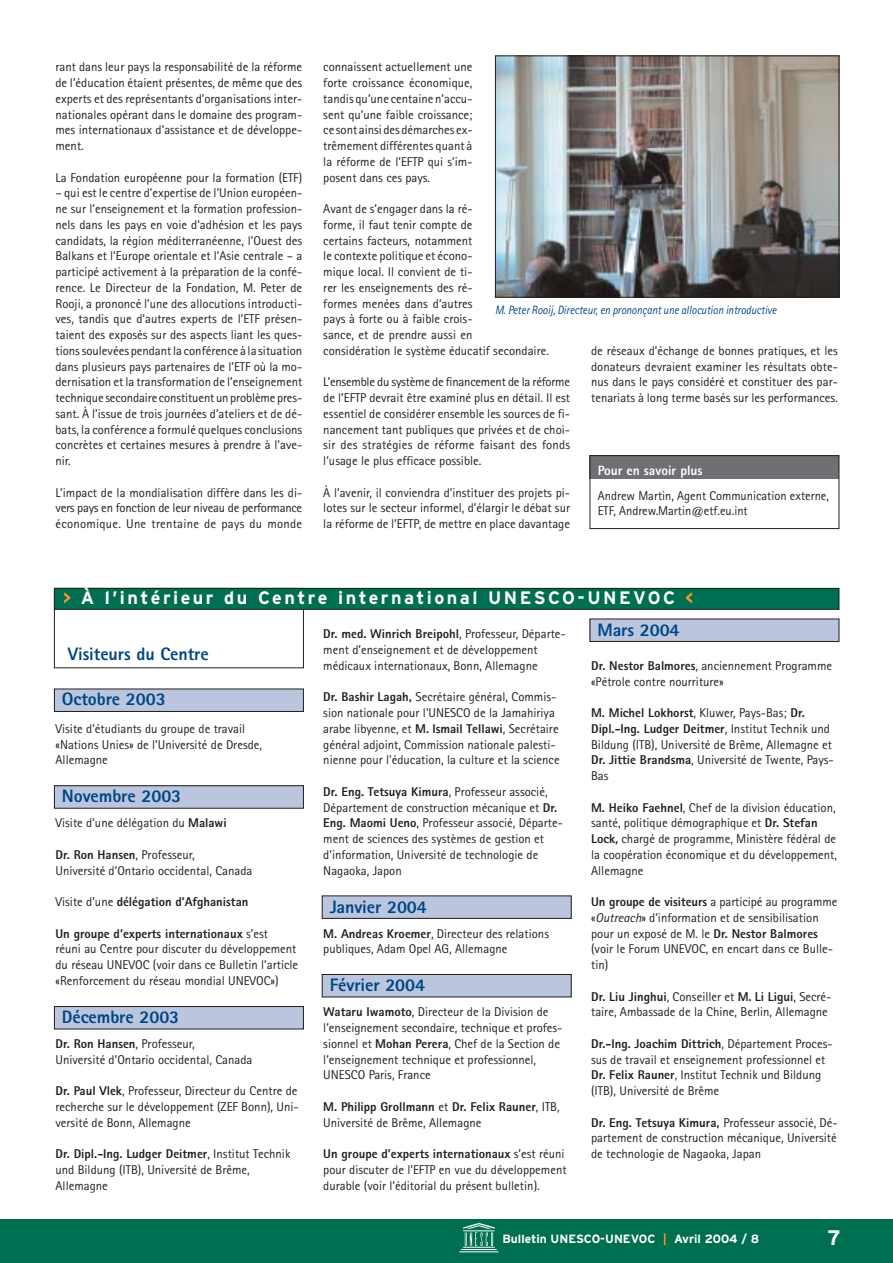
<style>
.page{position:relative;width:893px;height:1263px;background:#fff}
.page>*{position:absolute;margin:0;border:0;box-sizing:border-box;transform-origin:0 0}
.t1{font:700 21px "Interstate";color:#fff}
.t2{font:800 18px "Rotis Sans Serif";letter-spacing:-.005em;color:#004684}
.t3{font:700 18px "Interstate";letter-spacing:.135em;color:#fff}
.t4{font:800 13.5px "Rotis Sans Serif";color:#fff}
.t5{font:12.75px/15.8px "Rotis Sans Serif";color:#231f1f}
.t6{font:800 12.75px "Rotis Sans Serif";color:#231f1f}
.t7{font:italic 12px "Rotis Sans Serif";color:#004684;scale:.9 1}
.t8{font:700 12px "Interstate";color:#fff}
.s1{color:#f89727}
.s2{font-weight:800}
.s3{font-weight:400}
.s4{font-style:italic}
</style>
<div class="page">
<div style="left:0;top:1220px;width:892px;height:43px;background:#006e51"></div>
<svg style="left:459px;top:1223px;width:39px;height:29px"></svg>
<div style="left:590px;top:619px;width:249px;height:22px;background:#bbc5de"></div>
<div style="left:589px;top:619px;width:250px;height:23px;border:1px solid #231f1f"></div>
<div style="left:322px;top:896px;width:249px;height:22px;background:#bbc5de"></div>
<div style="left:322px;top:896px;width:249px;height:23px;border:1px solid #231f1f"></div>
<div style="left:322px;top:974px;width:249px;height:23px;background:#bbc5de"></div>
<div style="left:322px;top:974px;width:249px;height:23px;border:1px solid #231f1f"></div>
<div style="left:54px;top:786px;width:249px;height:22px;background:#bbc5de"></div>
<div style="left:54px;top:785px;width:250px;height:24px;border:1px solid #231f1f"></div>
<div style="left:54px;top:1007px;width:249px;height:22px;background:#bbc5de"></div>
<div style="left:54px;top:1006px;width:250px;height:23px;border:1px solid #231f1f"></div>
<svg style="left:54px;top:610px;width:250px;height:102px"></svg>
<div style="left:54px;top:588px;width:785px;height:21px;background:#006e51"></div>
<div style="left:54px;top:588px;width:785px;height:22px;border:1px solid #231f1f"></div>
<div style="left:589px;top:455px;width:250px;height:23px;background:#716f73"></div>
<div style="left:589px;top:455px;width:250px;height:74px;border:1px solid #231f1f"></div>
<img style="left:497px;top:58px;width:340px;height:238px">
<div style="left:495px;top:56px;width:344px;height:242px;border:1px solid #231f1f"></div>
<p class="t5" style="left:56px;top:60px;width:248px;text-align:justify">rant dans leur pays la responsabilité de la réforme de l’éducation étaient présentes, de même que des experts et des représentants d’organisations inter&shy;nationales opérant dans le domaine des program&shy;mes internationaux d’assistance et de développe&shy;ment.</p>
<p class="t5" style="left:56px;top:171px;width:248px">La Fondation européenne pour la formation (ETF)</p>
<p class="t5" style="left:56px;top:186px;width:248px;text-align:justify">– qui est le centre d’expertise de l’Union européen&shy;ne sur l’enseignement et la formation profession&shy;nels dans les pays en voie d’adhésion et les pays candidats, la région méditerranéenne, l’Ouest des Balkans et l’Europe orientale et l’Asie centrale – a participé activement à la préparation de la confé&shy;rence. Le Directeur de la Fondation, M. Peter de Rooji, a prononcé l’une des allocutions introducti&shy;ves, tandis que d’autres experts de l’ETF présen&shy;taient des exposés sur des aspects liant les ques&shy;tions soulevées pendant la conférence à la situation dans plusieurs pays partenaires de l’ETF où la mo&shy;dernisation et la transformation de l’enseignement technique secondaire constituent un problème pres&shy;sant. À l’issue de trois journées d’ateliers et de dé&shy;bats, la conférence a formulé quelques conclusions concrètes et certaines mesures à prendre à l’ave&shy;nir.</p>
<p class="t5" style="left:56px;top:486px;width:248px;text-align:justify">L’impact de la mondialisation diffère dans les di&shy;vers pays en fonction de leur niveau de performance économique. Une trentaine de pays du monde</p>
<p class="t5" style="left:323px;top:60px;width:151px;text-align:justify">connaissent actuellement une forte croissance économique, tandis qu’une centaine n’accu&shy;sent qu’une faible croissance; ce sont ainsi des démarches ex&shy;trêmement différentes quant à la réforme de l’EFTP qui s’im&shy;posent dans ces pays.</p>
<p class="t5" style="left:323px;top:202px;width:227px">Avant de s’engager dans la ré-<br>forme, il faut tenir compte de<br>certains facteurs, notamment<br>le contexte politique et écono-<br>mique local. Il convient de ti-<br>rer les enseignements des ré-<br>formes menées dans d’autres<br>pays à forte ou à faible crois-<br>sance, et de prendre aussi en<br>considération le système éducatif secondaire.</p>
<p class="t5" style="left:323px;top:375px;width:248px;text-align:justify">L’ensemble du système de financement de la réforme de l’EFTP devrait être examiné plus en détail. Il est essentiel de considérer ensemble les sources de fi&shy;nancement tant publiques que privées et de choi&shy;sir des stratégies de réforme faisant des fonds l’usage le plus efficace possible.</p>
<p class="t5" style="left:323px;top:486px;width:248px;text-align:justify">À l’avenir, il conviendra d’instituer des projets pi&shy;lotes sur le secteur informel, d’élargir le débat sur la réforme de l’EFTP, de mettre en place davantage</p>
<p class="t7" style="left:495px;top:305px;width:314px">M. Peter Rooij, Directeur, en prononçant une allocution introductive</p>
<p class="t5" style="left:591px;top:344px;width:248px;text-align:justify">de réseaux d’échange de bonnes pratiques, et les donateurs devraient examiner les résultats obte&shy;nus dans le pays considéré et constituer des par&shy;tenariats à long terme basés sur les performances.</p>
<p class="t4" style="left:598px;top:466px;width:106px">Pour en savoir plus</p>
<p class="t5" style="left:598px;top:489px;width:233px">Andrew Martin, Agent Communication externe,<br>ETF, Andrew.Martin@etf.eu.int</p>
<h2 class="t3" style="left:63px;top:591px;width:631px"><span class="s1">&gt;</span> À l’intérieur du Centre international UNESCO-UNEVOC <span class="s1">&lt;</span></h2>
<h2 class="t2" style="left:68px;top:648px;width:142px">Visiteurs du Centre</h2>
<h2 class="t2" style="left:62px;top:693px;width:105px">Octobre 2003</h2>
<p class="t5" style="left:56px;top:722px;width:208px">Visite d’étudiants du groupe de travail «Nations Unies» de l’Université de Dresde,<br>Allemagne</p>
<h2 class="t2" style="left:62px;top:790px;width:121px">Novembre 2003</h2>
<p class="t5" style="left:56px;top:816px;width:173px">Visite d’une délégation du <span class="s2">Malawi</span></p>
<p class="t5" style="left:56px;top:848px;width:198px"><span class="s2">Dr. Ron Hansen</span>, Professeur,<br>Université d’Ontario occidental, Canada</p>
<p class="t6" style="left:56px;top:897px;width:194px"><span class="s3">Visite d’une</span> délégation d’Afghanistan</p>
<p class="t5" style="left:56px;top:927px;width:244px"><span class="s2">Un groupe d’experts internationaux</span> s’est<br>réuni au Centre pour discuter du développement du réseau UNEVOC (voir dans ce Bulletin l’article «Renforcement du réseau mondial UNEVOC»)</p>
<h2 class="t2" style="left:62px;top:1010px;width:119px">Décembre 2003</h2>
<p class="t5" style="left:56px;top:1037px;width:198px"><span class="s2">Dr. Ron Hansen</span>, Professeur,<br>Université d’Ontario occidental, Canada</p>
<p class="t5" style="left:56px;top:1084px;width:245px;text-align:justify"><span class="s2">Dr. Paul Vlek</span>, Professeur, Directeur du Centre de recherche sur le développement (ZEF Bonn), Uni&shy;versité de Bonn, Allemagne</p>
<p class="t5" style="left:56px;top:1147px;width:236px"><span class="s2">Dr. Dipl.-Ing. Ludger Deitmer</span>, Institut Technik und Bildung (ITB), Université de Brême,<br>Allemagne</p>
<p class="t5" style="left:323px;top:627px;width:244px"><span class="s2">Dr. med. Winrich Breipohl</span>, Professeur, Départe&shy;ment d’enseignement et de développement médicaux internationaux, Bonn, Allemagne</p>
<p class="t5" style="left:323px;top:690px;width:238px"><span class="s2">Dr. Bashir Lagah,</span> Secrétaire général, Commis&shy;sion nationale pour l'UNESCO de la Jamahiriya arabe libyenne, et <span class="s2">M. Ismail Tellawi</span>, Secrétaire général adjoint, Commission nationale palesti&shy;nienne pour l'éducation, la culture et la science</p>
<p class="t5" style="left:323px;top:785px;width:241px"><span class="s2">Dr. Eng. Tetsuya Kimura</span>, Professeur associé, Département de construction mécanique et <span class="s2">Dr.<br>Eng. Maomi Ueno</span>, Professeur associé, Départe&shy;ment de sciences des systèmes de gestion et d’information, Université de technologie de Nagaoka, Japon</p>
<h2 class="t2" style="left:330px;top:900px;width:99px">Janvier 2004</h2>
<p class="t5" style="left:323px;top:927px;width:227px"><span class="s2">M. Andreas Kroemer</span>, Directeur des relations publiques, Adam Opel AG, Allemagne</p>
<h2 class="t2" style="left:330px;top:979px;width:97px">Février 2004</h2>
<p class="t5" style="left:323px;top:1005px;width:241px"><span class="s2">Wataru Iwamoto</span>, Directeur de la Division de l’enseignement secondaire, technique et profes&shy;sionnel et <span class="s2">Mohan Perera</span>, Chef de la Section de l’enseignement technique et professionnel, UNESCO Paris, France</p>
<p class="t5" style="left:323px;top:1100px;width:238px"><span class="s2">M. Philipp Grollmann</span> et <span class="s2">Dr. Felix Rauner</span>, ITB,<br>Université de Brême, Allemagne</p>
<p class="t5" style="left:323px;top:1147px;width:245px"><span class="s2">Un groupe d’experts internationaux</span> s’est réuni pour discuter de l’EFTP en vue du développement durable (voir l’éditorial du présent bulletin).</p>
<h2 class="t2" style="left:597px;top:623px;width:84px">Mars 2004</h2>
<p class="t5" style="left:591px;top:659px;width:242px"><span class="s2">Dr. Nestor Balmores</span>, anciennement Programme «Pétrole contre nourriture»</p>
<p class="t5" style="left:591px;top:706px;width:244px"><span class="s2">M. Michel Lokhorst</span>, Kluwer, Pays-Bas; <span class="s2">Dr.<br>Dipl.-Ing. Ludger Deitmer</span>, Institut Technik und Bildung (ITB), Université de Brême, Allemagne et <span class="s2">Dr. Jittie Brandsma</span>, Université de Twente, Pays-Bas</p>
<p class="t5" style="left:591px;top:801px;width:247px"><span class="s2">M. Heiko Faehnel</span>, Chef de la division éducation, santé, politique démographique et <span class="s2">Dr. Stefan Lock,</span> chargé de programme, Ministère fédéral de la coopération économique et du développement, Allemagne</p>
<p class="t5" style="left:591px;top:895px;width:248px"><span class="s2">Un groupe de visiteurs</span> a participé au programme «<span class="s4">Outreach</span>» d’information et de sensibilisation pour un exposé de M. le <span class="s2">Dr. Nestor Balmores </span>(voir le Forum UNEVOC, en encart dans ce Bulle&shy;tin)</p>
<p class="t5" style="left:591px;top:990px;width:242px"><span class="s2">Dr. Liu Jinghui</span>, Conseiller et <span class="s2">M. Li Ligui</span>, Secré&shy;taire, Ambassade de la Chine, Berlin, Allemagne</p>
<p class="t5" style="left:591px;top:1037px;width:243px"><span class="s2">Dr.-Ing. Joachim Dittrich</span>, Département Proces&shy;sus de travail et enseignement professionnel et <span class="s2">Dr. Felix Rauner</span>, Institut Technik und Bildung (ITB), Université de Brême</p>
<p class="t5" style="left:591px;top:1116px;width:248px;text-align:justify"><span class="s2">Dr. Eng. Tetsuya Kimura,</span> Professeur associé, Dé&shy;partement de construction mécanique, Université de technologie de Nagaoka, Japan</p>
<p class="t8" style="left:502px;top:1235px;width:258px">Bulletin UNESCO-UNEVOC <span class="s1">|</span> Avril 2004 / 8</p>
<h1 class="t1" style="left:827px;top:1230px;width:15px">7</h1>
</div>
